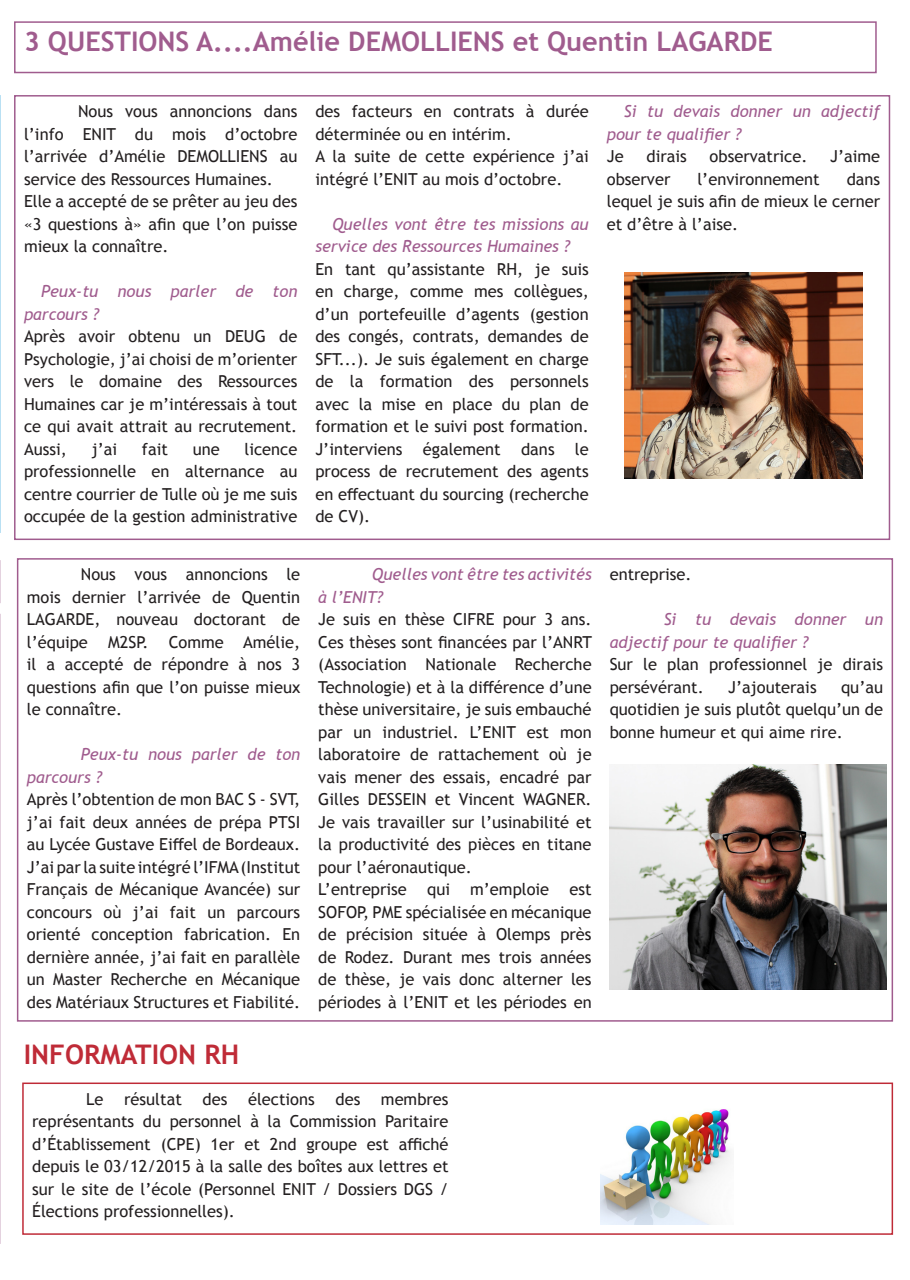
<style>
.page{position:relative;width:910px;height:1280px;background:#fff}
.page>*{position:absolute;margin:0;border:0;box-sizing:border-box;transform-origin:0 0}
.t1{font:700 27px "Trebuchet MS";color:#a05c8e}
.t2{font:700 27px "Trebuchet MS";color:#bf2b37}
.t3{font:16.5px/22.5px "Trebuchet MS";color:#231f20;text-align:justify}
.t4{font:italic 16.5px/22.5px "Trebuchet MS";color:#a05c8e}
</style>
<div class="page">
<div style="left:14px;top:95px;width:876px;height:445px;border:2px solid #a05c8e"></div>
<div style="left:14px;top:21px;width:863px;height:52px;border:2px solid #a05c8e"></div>
<svg style="left:0;top:614px;width:1px;height:630px"></svg>
<svg style="left:0;top:560px;width:1px;height:43px"></svg>
<svg style="left:0;top:95px;width:1px;height:438px"></svg>
<div style="left:22px;top:1082px;width:871px;height:153px;border:2px solid #bf2b37"></div>
<img style="left:625px;top:272px;width:237px;height:206px">
<img style="left:601px;top:1109px;width:130px;height:116px">
<img style="left:610px;top:764px;width:276px;height:226px">
<p class="t1" style="left:24px;top:25px;width:750px">3 QUESTIONS A....Amélie DEMOLLIENS et Quentin LAGARDE</p>
<p class="t3" style="left:24px;top:100px;width:275px;text-indent:54px">Nous vous annoncions dans l’info ENIT du mois d’octobre l’arrivée d’Amélie DEMOLLIENS au service des Ressources Humaines.</p>
<p class="t3" style="left:24px;top:190px;width:275px">Elle a accepté de se prêter au jeu des «3 questions à» afin que l’on puisse mieux la connaître.</p>
<p class="t4" style="left:24px;top:280px;width:275px;text-indent:17px">Peux-tu nous parler de ton parcours ?</p>
<p class="t3" style="left:24px;top:325px;width:275px">Après avoir obtenu un DEUG de Psychologie, j’ai choisi de m’orienter vers le domaine des Ressources Humaines car je m’intéressais à tout ce qui avait attrait au recrutement.<br>Aussi,</p>
<p class="t3" style="left:24px;top:437px;width:275px;text-indent:220px">licence professionnelle en alternance au centre courrier de Tulle où je me suis occupée de la gestion administrative</p>
<p class="t3" style="left:92px;top:437px;width:27px">j’ai</p>
<p class="t3" style="left:142px;top:437px;width:28px">fait</p>
<p class="t3" style="left:193px;top:437px;width:29px">une</p>
<p class="t3" style="left:315px;top:100px;width:275px">des facteurs en contrats à durée déterminée ou en intérim.</p>
<p class="t3" style="left:315px;top:145px;width:275px">A la suite de cette expérience j’ai intégré l’ENIT au mois d’octobre.</p>
<p class="t4" style="left:315px;top:213px;width:275px;text-indent:17px">Quelles vont être tes missions au service des Ressources Humaines ?</p>
<p class="t3" style="left:315px;top:257px;width:275px">En tant qu’assistante RH, je suis en charge, comme mes collègues, d’un portefeuille d’agents (gestion des congés, contrats, demandes de SFT...). Je suis également en charge de la formation des personnels avec la mise en place du plan de formation et le suivi post formation.<br>J’interviens également dans le process de recrutement des agents en effectuant du sourcing (recherche de CV).</p>
<p class="t4" style="left:607px;top:100px;width:275px;text-indent:17px">Si tu devais donner un adjectif pour te qualifier ?</p>
<p class="t3" style="left:607px;top:145px;width:18px">Je</p>
<p class="t3" style="left:646px;top:145px;width:42px">dirais</p>
<p class="t3" style="left:710px;top:145px;width:99px">observatrice.</p>
<p class="t3" style="left:830px;top:145px;width:51px">J’aime</p>
<p class="t3" style="left:607px;top:167px;width:65px">observer</p>
<p class="t3" style="left:697px;top:167px;width:124px">l’environnement</p>
<p class="t3" style="left:607px;top:167px;width:275px;text-indent:240px">dans lequel je suis afin de mieux le cerner et d’être à l’aise.</p>
<p class="t3" style="left:27px;top:563px;width:275px;text-indent:54px">Nous vous annoncions le mois dernier l’arrivée de Quentin LAGARDE, nouveau doctorant de l’équipe M2SP. Comme Amélie, il a accepté de répondre à nos 3 questions afin que l’on puisse mieux le connaître.</p>
<p class="t4" style="left:27px;top:743px;width:275px;text-indent:54px">Peux-tu nous parler de ton parcours ?</p>
<p class="t3" style="left:27px;top:788px;width:275px">Après l’obtention de mon BAC S - SVT, j’ai fait deux années de prépa PTSI au Lycée Gustave Eiffel de Bordeaux.<br>J’ai par la suite intégré l’IFMA (Institut Français de Mécanique Avancée) sur concours où j’ai fait un parcours orienté conception fabrication. En dernière année, j’ai fait en parallèle un Master Recherche en Mécanique des Matériaux Structures et Fiabilité.</p>
<p class="t2" style="left:24px;top:1037px;width:217px">INFORMATION RH</p>
<p class="t4" style="left:318px;top:563px;width:275px;text-indent:54px">Quelles vont être tes activités à l’ENIT?</p>
<p class="t3" style="left:318px;top:608px;width:275px">Je suis en thèse CIFRE pour 3 ans.<br>Ces thèses sont financées par l’ANRT (Association Nationale Recherche Technologie) et à la différence d’une thèse universitaire, je suis embauché par un industriel. L’ENIT est mon laboratoire de rattachement où je vais mener des essais, encadré par Gilles DESSEIN et Vincent WAGNER.<br>Je vais travailler sur l’usinabilité et la productivité des pièces en titane pour l’aéronautique.</p>
<p class="t3" style="left:318px;top:878px;width:275px">L’entreprise qui m’emploie est SOFOP, PME spécialisée en mécanique de précision située à Olemps près de Rodez. Durant mes trois années de thèse, je vais donc alterner les périodes à l’ENIT et les périodes en</p>
<p class="t3" style="left:86px;top:1087px;width:19px">Le</p>
<p class="t3" style="left:124px;top:1087px;width:59px">résultat</p>
<p class="t3" style="left:203px;top:1087px;width:114px">des élections</p>
<p class="t3" style="left:32px;top:1087px;width:418px;text-indent:303px">des membres représentants du personnel à la Commission Paritaire d’Établissement (CPE) 1er et 2nd groupe est affiché depuis le 03/12/2015 à la salle des boîtes aux lettres et sur le site de l’école (Personnel ENIT / Dossiers DGS / Élections professionnelles).</p>
<p class="t3" style="left:610px;top:563px;width:83px">entreprise.</p>
<p class="t4" style="left:610px;top:608px;width:275px;text-indent:54px">Si tu devais donner un adjectif pour te qualifier ?</p>
<p class="t3" style="left:610px;top:653px;width:275px">Sur le plan professionnel je dirais persévérant.</p>
<p class="t3" style="left:610px;top:676px;width:275px;text-indent:231px">qu’au quotidien je suis plutôt quelqu’un de bonne humeur et qui aime rire.</p>
<p class="t3" style="left:728px;top:676px;width:90px">J’ajouterais</p>
</div>
